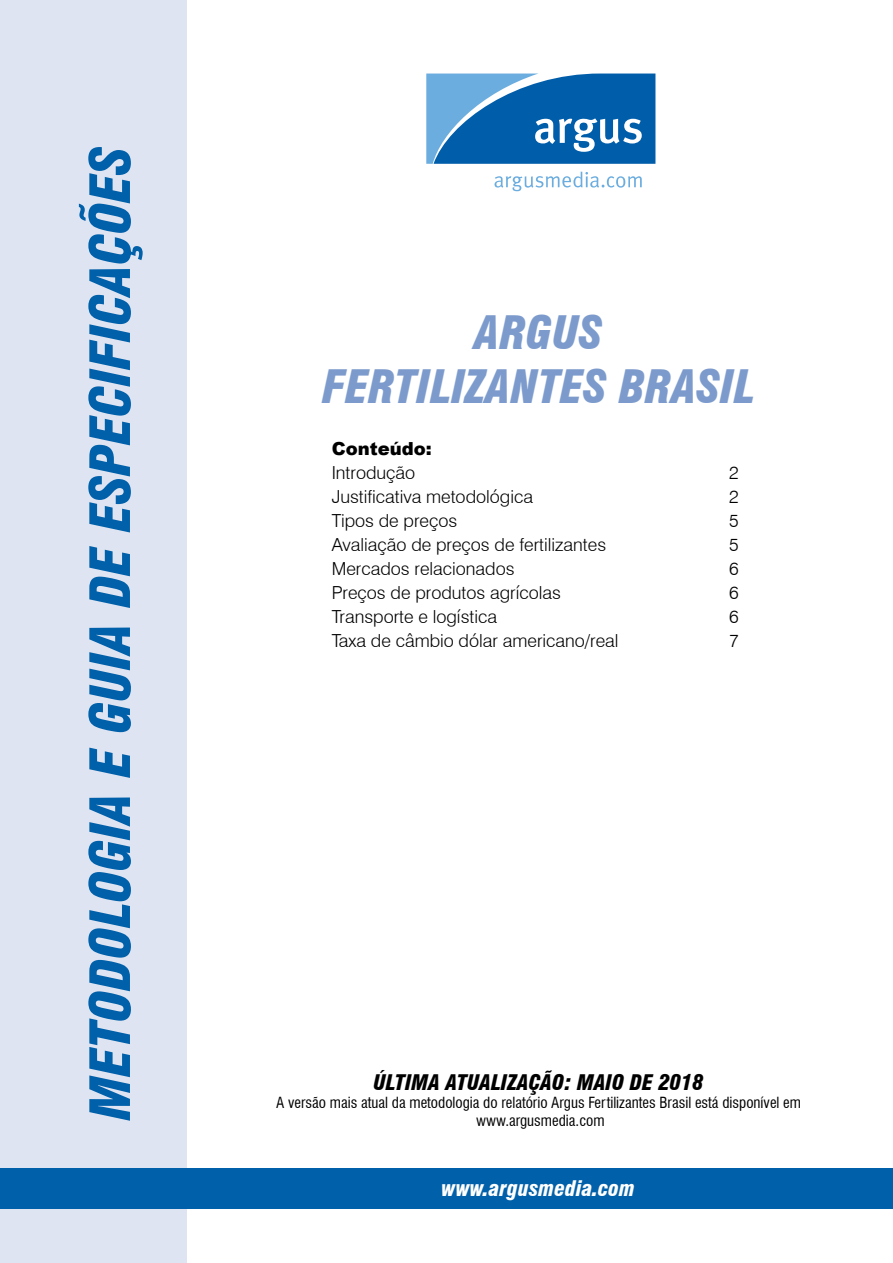
<style>
.page{position:relative;width:893px;height:1263px;background:#fff}
.page>*{position:absolute;margin:0;border:0;box-sizing:border-box;transform-origin:0 0}
.t1{font:italic 900 condensed 54px "Swiss 721 BT";color:#0060a9}
.t2{font:italic 900 condensed 45px/54px "Swiss 721 BT";color:#7c9bcc;text-align:center}
.t3{font:italic 900 condensed 21px "Swiss 721 BT";color:#000}
.t4{font:italic 900 condensed 21px "Swiss 721 BT";color:#fff}
.t5{font:300 18px "Swiss 721 BT";color:#000}
.t6{font:900 18px "Arial";color:#000}
.t7{font:condensed 15px "Swiss 721 BT";color:#000}
</style>
<div class="page">
<div style="left:0;top:0;width:186px;height:1263px;background:#dfe4f2"></div>
<div style="left:0;top:1168px;width:893px;height:41px;background:#0060a9"></div>
<svg style="left:426px;top:74px;width:229px;height:90px;background:#307dbd"></svg>
<svg style="left:494px;top:172px;width:148px;height:19px"></svg>
<h1 class="t1" style="left:78px;top:1120px;width:975px;rotate:-90deg">METODOLOGIA E GUIA DE ESPECIFICAÇÕES</h1>
<h2 class="t2" style="left:322px;top:306px;width:434px">ARGUS<br>FERTILIZANTES BRASIL</h2>
<p class="t6" style="left:332px;top:435px;width:102px">Conteúdo:</p>
<p class="t5" style="left:332px;top:461px;width:85px">Introdução</p>
<p class="t5" style="left:729px;top:461px;width:11px">2</p>
<p class="t5" style="left:332px;top:485px;width:203px">Justificativa metodológica</p>
<p class="t5" style="left:729px;top:485px;width:11px">2</p>
<p class="t5" style="left:332px;top:509px;width:127px">Tipos de preços</p>
<p class="t5" style="left:729px;top:509px;width:11px">5</p>
<p class="t5" style="left:332px;top:533px;width:276px">Avaliação de preços de fertilizantes</p>
<p class="t5" style="left:729px;top:533px;width:11px">5</p>
<p class="t5" style="left:332px;top:557px;width:184px">Mercados relacionados</p>
<p class="t5" style="left:729px;top:557px;width:11px">6</p>
<p class="t5" style="left:332px;top:581px;width:231px">Preços de produtos agrícolas</p>
<p class="t5" style="left:729px;top:581px;width:11px">6</p>
<p class="t5" style="left:332px;top:605px;width:167px">Transporte e logística</p>
<p class="t5" style="left:729px;top:605px;width:11px">6</p>
<p class="t5" style="left:332px;top:629px;width:288px">Taxa de câmbio dólar americano/real</p>
<p class="t5" style="left:729px;top:629px;width:11px">7</p>
<p class="t3" style="left:373px;top:1070px;width:217px">ÚLTIMA ATUALIZAÇÃO: maio</p>
<p class="t3" style="left:630px;top:1070px;width:75px">DE 2018</p>
<p class="t7" style="left:276px;top:1094px;width:526px">A versão mais atual da metodologia do relatório Argus Fertilizantes Brasil está disponível em</p>
<p class="t7" style="left:476px;top:1112px;width:130px">www.argusmedia.com</p>
<p class="t4" style="left:441px;top:1176px;width:195px">www.argusmedia.com</p>
</div>
